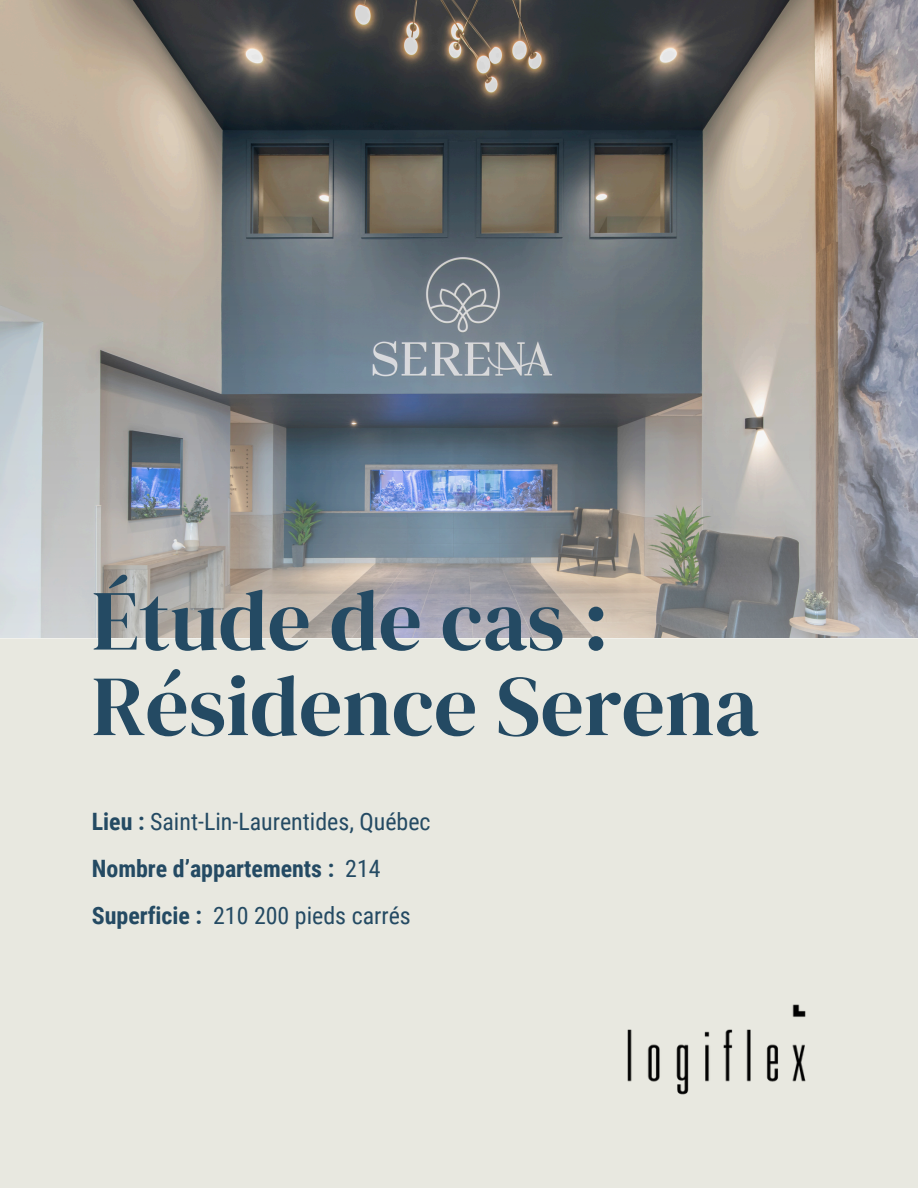
<style>
.page{position:relative;width:918px;height:1188px;background:#e8e8e0}
.page>*{position:absolute;margin:0;border:0;box-sizing:border-box;transform-origin:0 0}
.t1{font:85.5px/85.5px "DM Serif Display";color:#244a63}
.t2{font:24px "Roboto Condensed";color:#244a63}
.t3{font:700 24px "Roboto Condensed";color:#244a63}
.s1{font-weight:700}
.s2{font-weight:400}
</style>
<div class="page">
<img style="left:0;top:0;width:918px;height:144px">
<img style="left:0;top:144px;width:918px;height:494px">
<img style="left:627px;top:1004px;width:179px;height:91px">
<p class="t1" style="left:92px;top:577px;width:668px">Étude de cas :<br>Résidence Serena</p>
<p class="t2" style="left:92px;top:808px;width:340px"><span class="s1">Lieu :</span> Saint-Lin-Laurentides, Québec</p>
<h1 class="t3" style="left:92px;top:855px;width:290px">Nombre d’appartements : <span class="s2">214</span></h1>
<p class="t2" style="left:92px;top:902px;width:321px"><span class="s1">Superficie :</span> 210 200 pieds carrés</p>
</div>
